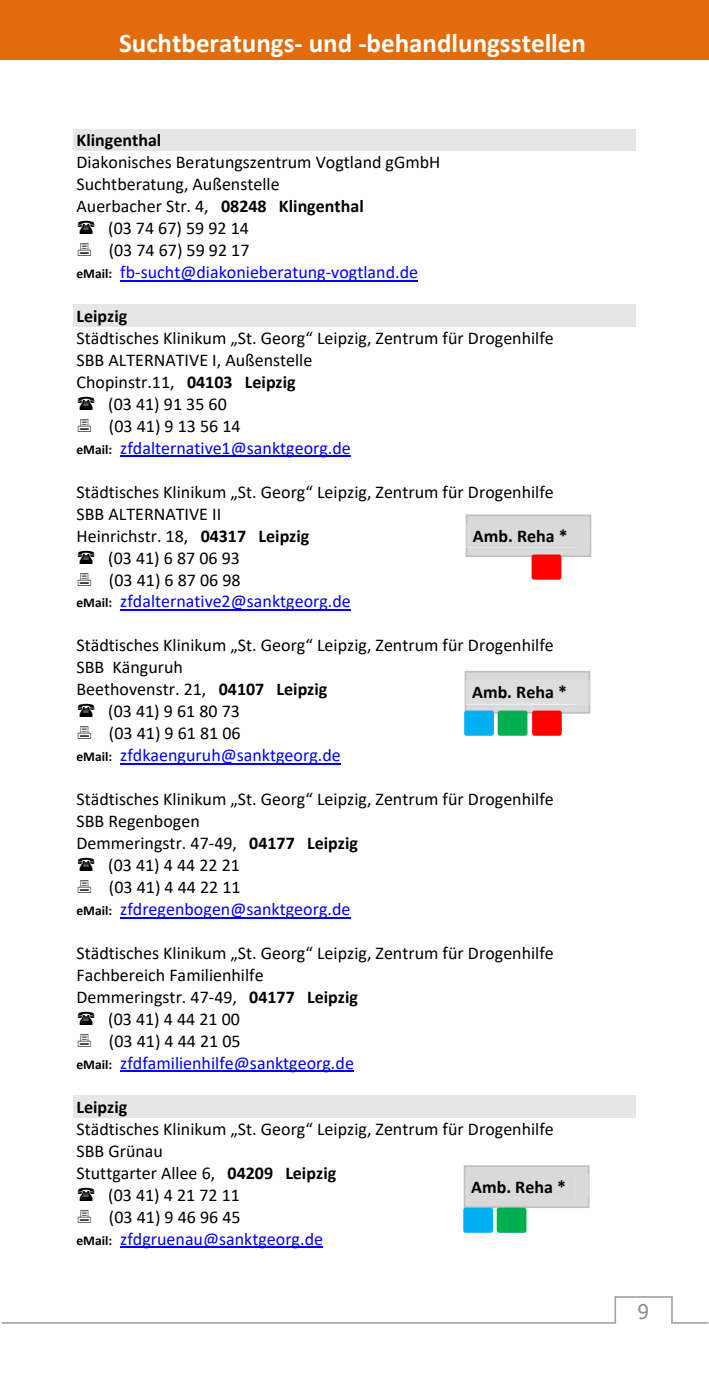
<style>
.page{position:relative;width:709px;height:1377px;background:#fff}
.page>*{position:absolute;margin:0;border:0;box-sizing:border-box;transform-origin:0 0}
.t1{font:700 27px "Calibri";color:#fff}
.t2{font:20.25px "Tahoma";color:#8d8d8d}
.t3{font:18px "Calibri";color:#000}
.t4{font:18px "Calibri";color:#00f}
.t5{font:700 18px "Calibri";color:#000}
.s1{font-weight:700}
.s2{font-weight:700;font-size:13.5px;color:#000}
</style>
<div class="page">
<div style="left:0;top:0;width:708px;height:27px;background:#e36c0a"></div>
<div style="left:0;top:27px;width:708px;height:33px;background:#e36c0a"></div>
<svg style="left:1px;top:1296px;width:707px;height:28px"></svg>
<div style="left:73px;top:129px;width:562px;height:22px;background:#e6e6e6"></div>
<hr style="left:120px;top:280px;width:298px;height:1px;background:#00f">
<div style="left:73px;top:305px;width:562px;height:22px;background:#e6e6e6"></div>
<hr style="left:120px;top:456px;width:231px;height:1px;background:#00f">
<hr style="left:120px;top:609px;width:231px;height:2px;background:#00f">
<hr style="left:120px;top:763px;width:221px;height:2px;background:#00f">
<hr style="left:120px;top:917px;width:230px;height:1px;background:#00f">
<hr style="left:120px;top:1071px;width:234px;height:1px;background:#00f">
<div style="left:73px;top:1096px;width:562px;height:22px;background:#e6e6e6"></div>
<hr style="left:120px;top:1247px;width:203px;height:1px;background:#00f">
<div style="left:465px;top:672px;width:124px;height:41px;background:#d9d9d9"></div>
<div style="left:465px;top:671px;width:125px;height:43px;border:2px solid #bfbfbf"></div>
<img style="left:465px;top:680px;width:125px;height:24px">
<div style="left:466px;top:713px;width:26px;height:20px;background:#00b0f0"></div>
<div style="left:464px;top:711px;width:30px;height:25px;border:4px solid #00b0f0"></div>
<div style="left:500px;top:713px;width:25px;height:20px;background:#00b050"></div>
<div style="left:498px;top:711px;width:29px;height:25px;border:4px solid #00b050"></div>
<div style="left:534px;top:713px;width:25px;height:20px;background:#f00"></div>
<div style="left:532px;top:711px;width:30px;height:25px;border:4px solid #f00"></div>
<div style="left:464px;top:1166px;width:124px;height:41px;background:#d9d9d9"></div>
<div style="left:464px;top:1165px;width:125px;height:43px;border:2px solid #bfbfbf"></div>
<img style="left:465px;top:1174px;width:123px;height:25px">
<div style="left:465px;top:1210px;width:26px;height:21px;background:#00b0f0"></div>
<div style="left:463px;top:1208px;width:30px;height:25px;border:4px solid #00b0f0"></div>
<div style="left:499px;top:1210px;width:25px;height:21px;background:#00b050"></div>
<div style="left:497px;top:1208px;width:29px;height:25px;border:4px solid #00b050"></div>
<div style="left:466px;top:515px;width:124px;height:41px;background:#d9d9d9"></div>
<div style="left:465px;top:514px;width:126px;height:43px;border:2px solid #bfbfbf"></div>
<img style="left:467px;top:524px;width:123px;height:23px">
<div style="left:534px;top:557px;width:25px;height:20px;background:#f00"></div>
<div style="left:531px;top:555px;width:30px;height:25px;border:4px solid #f00"></div>
<h1 class="t1" style="left:119px;top:32px;width:468px">Suchtberatungs‐ und ‐behandlungsstellen</h1>
<p class="t5" style="left:77px;top:132px;width:86px">Klingenthal</p>
<p class="t3" style="left:77px;top:154px;width:365px">Diakonisches Beratungszentrum Vogtland gGmbH</p>
<p class="t3" style="left:77px;top:176px;width:205px">Suchtberatung, Außenstelle</p>
<p class="t3" style="left:77px;top:198px;width:289px">Auerbacher Str. 4, <span class="s1">08248 Klingenthal</span></p>
<p class="t3" style="left:108px;top:220px;width:142px">(03 74 67) 59 92 14</p>
<p class="t3" style="left:109px;top:242px;width:142px">(03 74 67) 59 92 17</p>
<p class="t4" style="left:77px;top:264px;width:343px"><span class="s2">eMail:</span> fb‐sucht@diakonieberatung‐vogtland.de</p>
<p class="t5" style="left:77px;top:308px;width:52px">Leipzig</p>
<p class="t3" style="left:77px;top:330px;width:479px">Städtisches Klinikum „St. Georg“ Leipzig, Zentrum für Drogenhilfe</p>
<p class="t3" style="left:77px;top:352px;width:237px">SBB ALTERNATIVE I, Außenstelle</p>
<p class="t3" style="left:77px;top:374px;width:221px">Chopinstr.11, <span class="s1">04103 Leipzig</span></p>
<p class="t3" style="left:108px;top:396px;width:120px">(03 41) 91 35 60</p>
<p class="t3" style="left:109px;top:418px;width:133px">(03 41) 9 13 56 14</p>
<p class="t4" style="left:77px;top:440px;width:276px"><span class="s2">eMail:</span> zfdalternative1@sanktgeorg.de</p>
<p class="t3" style="left:77px;top:484px;width:479px">Städtisches Klinikum „St. Georg“ Leipzig, Zentrum für Drogenhilfe</p>
<p class="t3" style="left:77px;top:506px;width:146px">SBB ALTERNATIVE II</p>
<p class="t3" style="left:77px;top:528px;width:234px">Heinrichstr. 18, <span class="s1">04317 Leipzig</span></p>
<p class="t3" style="left:108px;top:550px;width:133px">(03 41) 6 87 06 93</p>
<p class="t3" style="left:109px;top:572px;width:133px">(03 41) 6 87 06 98</p>
<p class="t4" style="left:77px;top:594px;width:276px"><span class="s2">eMail:</span> zfdalternative2@sanktgeorg.de</p>
<p class="t3" style="left:77px;top:638px;width:479px">Städtisches Klinikum „St. Georg“ Leipzig, Zentrum für Drogenhilfe</p>
<p class="t3" style="left:77px;top:660px;width:108px">SBB Känguruh</p>
<p class="t3" style="left:77px;top:682px;width:252px">Beethovenstr. 21, <span class="s1">04107 Leipzig</span></p>
<p class="t3" style="left:108px;top:704px;width:133px">(03 41) 9 61 80 73</p>
<p class="t3" style="left:109px;top:726px;width:133px">(03 41) 9 61 81 06</p>
<p class="t4" style="left:77px;top:748px;width:266px"><span class="s2">eMail:</span> zfdkaenguruh@sanktgeorg.de</p>
<p class="t3" style="left:77px;top:792px;width:479px">Städtisches Klinikum „St. Georg“ Leipzig, Zentrum für Drogenhilfe</p>
<p class="t3" style="left:77px;top:814px;width:125px">SBB Regenbogen</p>
<p class="t3" style="left:77px;top:836px;width:283px">Demmeringstr. 47‐49, <span class="s1">04177 Leipzig</span></p>
<p class="t3" style="left:108px;top:858px;width:133px">(03 41) 4 44 22 21</p>
<p class="t3" style="left:109px;top:880px;width:133px">(03 41) 4 44 22 11</p>
<p class="t4" style="left:77px;top:902px;width:275px"><span class="s2">eMail:</span> zfdregenbogen@sanktgeorg.de</p>
<p class="t3" style="left:77px;top:946px;width:479px">Städtisches Klinikum „St. Georg“ Leipzig, Zentrum für Drogenhilfe</p>
<p class="t3" style="left:77px;top:967px;width:189px">Fachbereich Familienhilfe</p>
<p class="t3" style="left:77px;top:989px;width:283px">Demmeringstr. 47‐49, <span class="s1">04177 Leipzig</span></p>
<p class="t3" style="left:108px;top:1011px;width:133px">(03 41) 4 44 21 00</p>
<p class="t3" style="left:109px;top:1033px;width:133px">(03 41) 4 44 21 05</p>
<p class="t4" style="left:77px;top:1055px;width:279px"><span class="s2">eMail:</span> zfdfamilienhilfe@sanktgeorg.de</p>
<p class="t5" style="left:77px;top:1099px;width:52px">Leipzig</p>
<p class="t3" style="left:77px;top:1121px;width:479px">Städtisches Klinikum „St. Georg“ Leipzig, Zentrum für Drogenhilfe</p>
<p class="t3" style="left:77px;top:1143px;width:88px">SBB Grünau</p>
<p class="t3" style="left:77px;top:1165px;width:261px">Stuttgarter Allee 6, <span class="s1">04209 Leipzig</span></p>
<p class="t3" style="left:108px;top:1187px;width:133px">(03 41) 4 21 72 11</p>
<p class="t3" style="left:109px;top:1209px;width:133px">(03 41) 9 46 96 45</p>
<p class="t4" style="left:77px;top:1231px;width:248px"><span class="s2">eMail:</span> zfdgruenau@sanktgeorg.de</p>
<p class="t5" style="left:473px;top:528px;width:96px">Amb. Reha *</p>
<p class="t5" style="left:472px;top:685px;width:96px">Amb. Reha *</p>
<p class="t5" style="left:471px;top:1179px;width:96px">Amb. Reha *</p>
<p class="t2" style="left:638px;top:1298px;width:13px">9</p>
</div>
